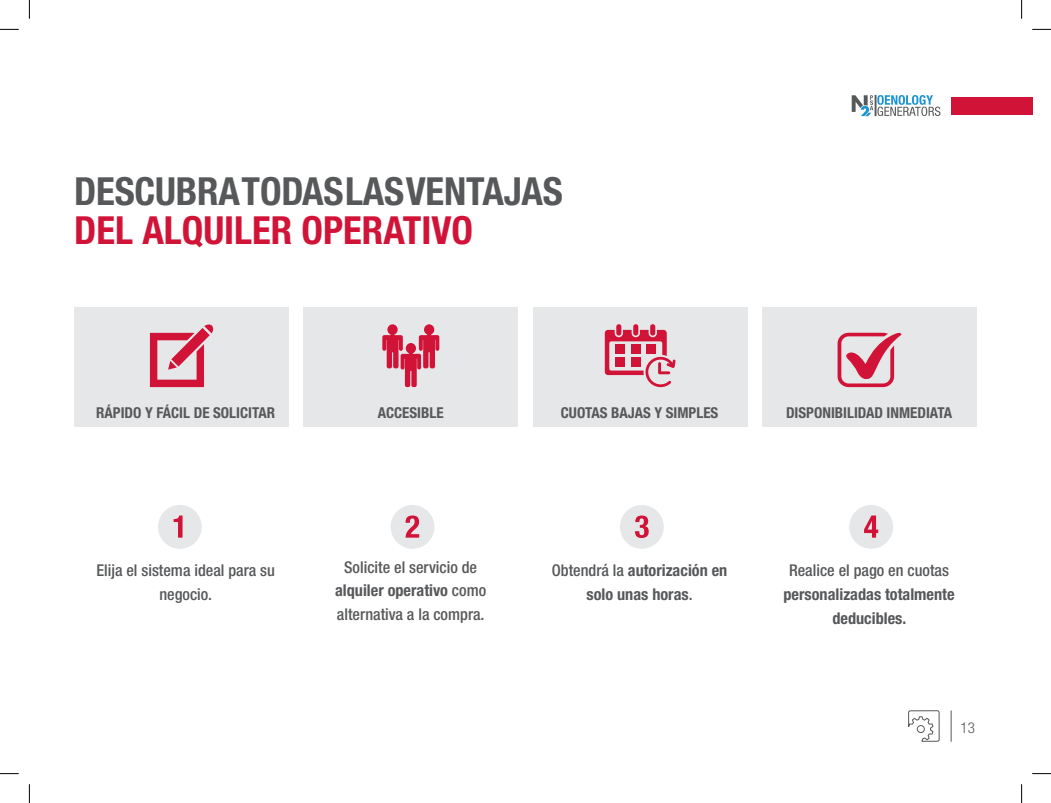
<style>
.page{position:relative;width:1051px;height:803px;background:#fff}
.page>*{position:absolute;margin:0;border:0;box-sizing:border-box;transform-origin:0 0}
.t1{font:700 condensed 38.75px/38.8px "Helvetica Neue LT Std";letter-spacing:-.005em;color:#57585a}
.t2{font:500 condensed 16.25px/23.8px "Helvetica Neue LT Std";color:#57585a;text-align:center}
.t3{font:700 condensed 16.25px/23.8px "Helvetica Neue LT Std";color:#57585a;text-align:center}
.t4{font:700 condensed 15px "Helvetica Neue LT Std";color:#57585a}
.t5{font:300 condensed 15px "Helvetica Neue";color:#57585a}
.s1{color:#d21338}
.s2{font-weight:700}
.s3{font-weight:500}
</style>
<div class="page">
<hr style="left:951px;top:710px;width:1px;height:32px;background:#57585a">
<svg style="left:908px;top:710px;width:32px;height:32px"></svg>
<svg style="left:852px;top:95px;width:88px;height:21px"></svg>
<div style="left:951px;top:97px;width:81px;height:17px;background:#d21338"></div>
<div style="left:74px;top:307px;width:215px;height:119px;background:#e6e7e9"></div>
<div style="left:304px;top:307px;width:214px;height:119px;background:#e6e7e9"></div>
<div style="left:533px;top:307px;width:214px;height:119px;background:#e6e7e9"></div>
<div style="left:762px;top:307px;width:215px;height:119px;background:#e6e7e9"></div>
<svg style="left:150px;top:324px;width:64px;height:63px"></svg>
<svg style="left:382px;top:324px;width:57px;height:63px"></svg>
<svg style="left:837px;top:333px;width:64px;height:54px"></svg>
<div style="left:616px;top:324px;width:5px;height:12px;background:#d21338;border-radius:3px"></div>
<div style="left:633px;top:324px;width:5px;height:12px;background:#d21338;border-radius:3px"></div>
<div style="left:650px;top:324px;width:5px;height:12px;background:#d21338;border-radius:3px"></div>
<svg style="left:605px;top:330px;width:70px;height:57px"></svg>
<div style="left:158px;top:505px;width:44px;height:44px;background:#e6e7e9;border-radius:50%"></div>
<div style="left:391px;top:505px;width:43px;height:44px;background:#e6e7e9;border-radius:50%"></div>
<div style="left:620px;top:505px;width:44px;height:44px;background:#e6e7e9;border-radius:50%"></div>
<div style="left:849px;top:505px;width:44px;height:44px;background:#e6e7e9;border-radius:50%"></div>
<svg style="left:174px;top:515px;width:9px;height:23px"></svg>
<svg style="left:406px;top:515px;width:13px;height:23px"></svg>
<svg style="left:635px;top:515px;width:14px;height:23px"></svg>
<svg style="left:864px;top:515px;width:14px;height:23px"></svg>
<svg style="left:0;top:29px;width:19px;height:1px"></svg>
<svg style="left:1032px;top:29px;width:19px;height:1px"></svg>
<svg style="left:0;top:773px;width:19px;height:1px"></svg>
<svg style="left:1032px;top:773px;width:19px;height:2px"></svg>
<svg style="left:29px;top:0;width:1px;height:19px"></svg>
<svg style="left:29px;top:784px;width:1px;height:19px"></svg>
<svg style="left:1021px;top:0;width:1px;height:19px"></svg>
<svg style="left:1021px;top:784px;width:2px;height:19px"></svg>
<p class="t1" style="left:74px;top:172px;width:490px">DESCUBRA TODAS LAS VENTAJAS<br><span class="s1">DEL ALQUILER OPERATIVO</span></p>
<p class="t4" style="left:96px;top:403px;width:180px">RÁPIDO Y FÁCIL DE SOLICITAR</p>
<p class="t2" style="left:96px;top:558px;width:180px">Elija el sistema ideal para su negocio.</p>
<p class="t4" style="left:378px;top:403px;width:67px">ACCESIBLE</p>
<p class="t4" style="left:561px;top:403px;width:159px">CUOTAS BAJAS Y SIMPLES</p>
<p class="t4" style="left:786px;top:403px;width:168px">DISPONIBILIDAD INMEDIATA</p>
<p class="t2" style="left:335px;top:555px;width:153px">Solicite el servicio de <span class="s2">alquiler operativo</span> como alternativa a la compra.</p>
<p class="t3" style="left:552px;top:558px;width:177px"><span class="s3">Obtendrá la</span> autorización en solo unas horas<span class="s3">.</span></p>
<p class="t3" style="left:783px;top:558px;width:173px"><span class="s3">Realice el pago en cuotas </span>personalizadas totalmente deducibles.</p>
<p class="t5" style="left:961px;top:719px;width:16px">13</p>
</div>
